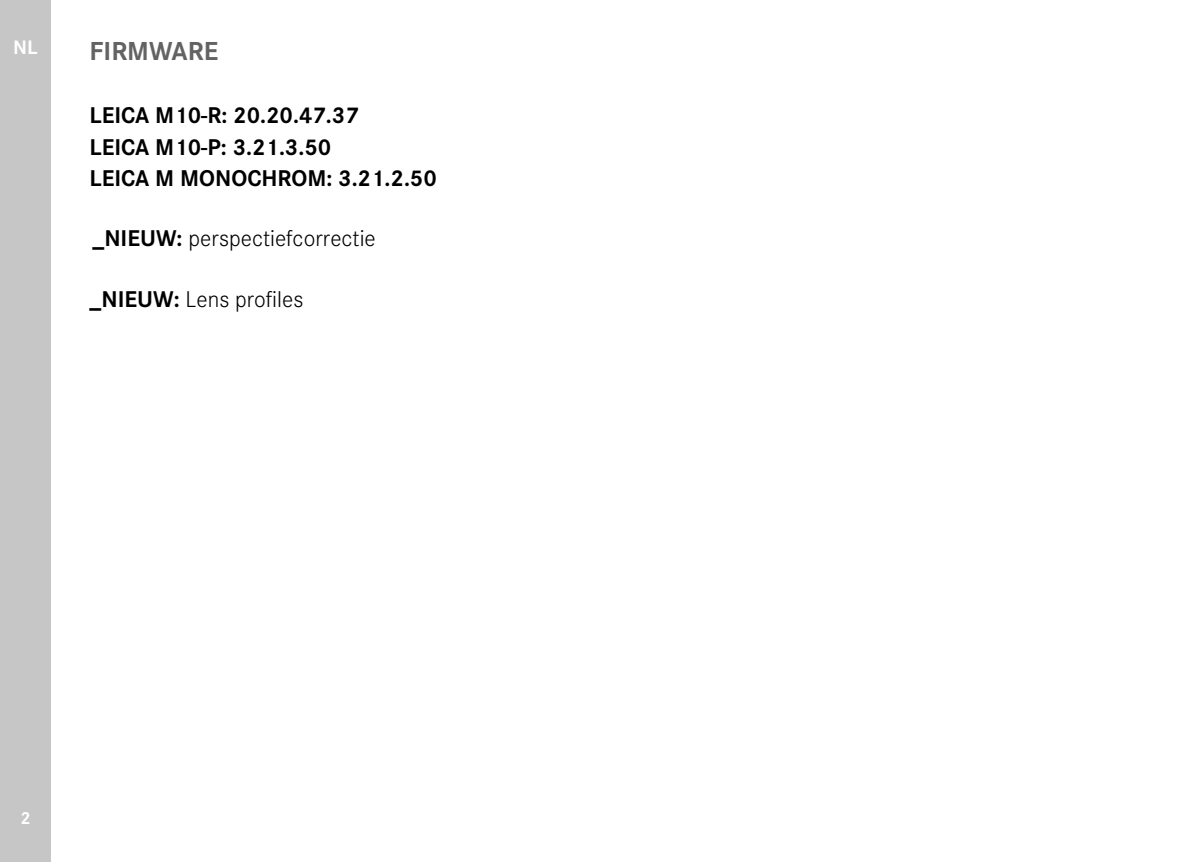
<style>
.page{position:relative;width:1200px;height:862px;background:#fff}
.page>*{position:absolute;margin:0;border:0;box-sizing:border-box;transform-origin:0 0}
.Heading____Chapter{font:700 27px "Corporate S";color:#646363}
.Heading____Heading_0{font:700 23.62px/31.5px "Corporate S";color:#000}
.Heading____Heading_0-2{font:300 23.62px "Corporate S";color:#000}
.t1{font:700 20.25px "Corporate S";color:#fff}
.t2{font:700 18px "Corporate S";color:#fff}
.s1{font-weight:700}
</style>
<div class="page">
<div style="left:0;top:0;width:51px;height:861px;background:#c6c6c6"></div>
<p class="t1" style="left:13px;top:32px;width:26px">NL</p>
<p class="Heading____Chapter" style="left:90px;top:29px;width:130px">FIRMWARE</p>
<p class="Heading____Heading_0" style="left:90px;top:98px;width:349px">LEICA M10-R: 20.20.47.37<br>LEICA M10-P: 3.21.3.50<br>LEICA M MONOCHROM: 3.21.2.50</p>
<p class="Heading____Heading_0-2" style="left:92px;top:222px;width:285px"><span class="s1">_NIEUW:</span> perspectiefcorrectie</p>
<p class="Heading____Heading_0-2" style="left:90px;top:282px;width:215px"><span class="s1">_NIEUW:</span> Lens profiles</p>
<p class="t2" style="left:20px;top:802px;width:12px">2</p>
</div>
